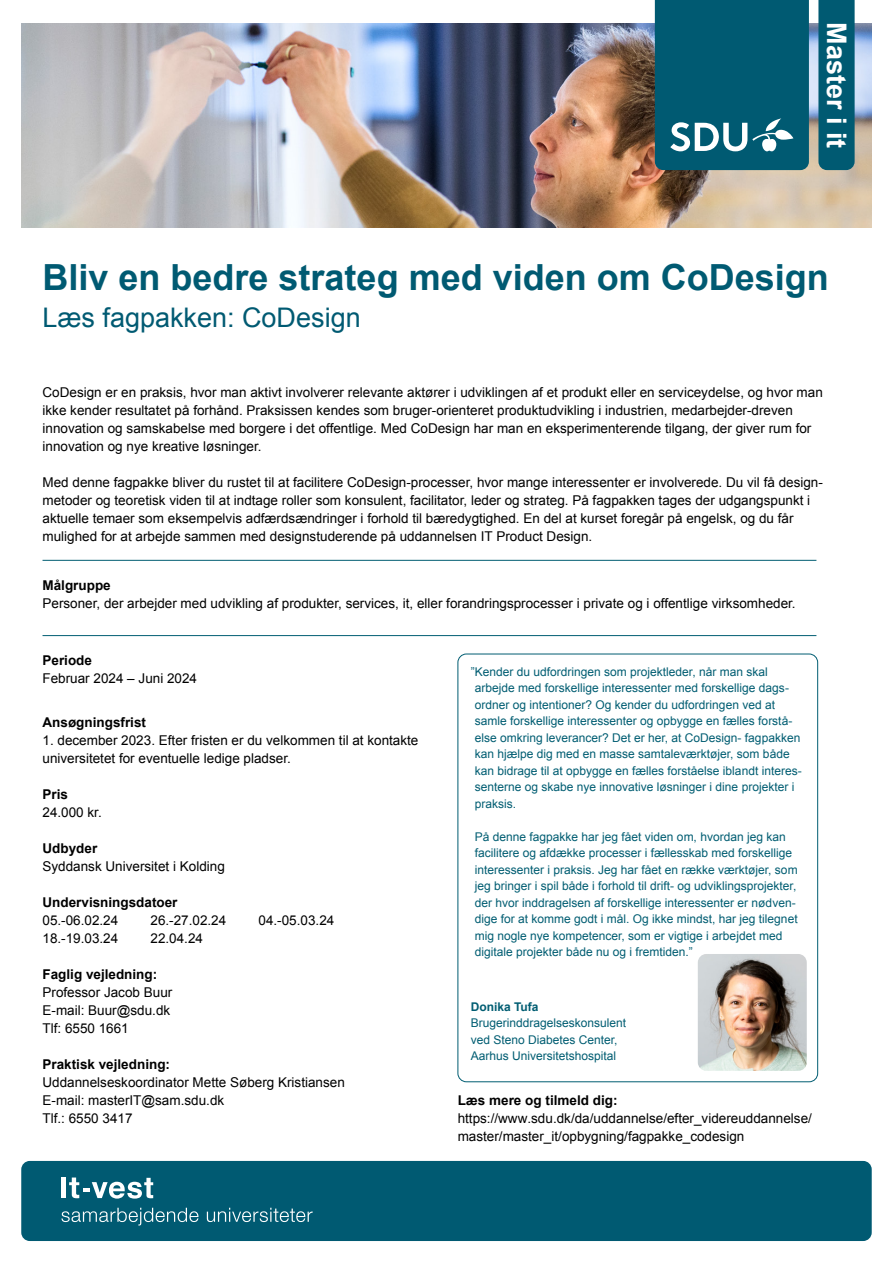
<style>
.page{position:relative;width:893px;height:1263px;background:#fff}
.page>*{position:absolute;margin:0;border:0;box-sizing:border-box;transform-origin:0 0}
.t1{font:700 36px "Arial";color:#005a72}
.t2{font:27px "Arial";color:#005a72}
.t3{font:700 27px "Arial";color:#fff}
.t4{font:13.5px/18px "Arial";color:#000}
.t5{font:700 13.5px "Arial";color:#000}
.t6{font:12px/16.5px "Arial";color:#005d72}
.t7{font:700 12px "Arial";color:#005d72}
.s1{font-weight:700}
</style>
<div class="page">
<img style="left:21px;top:24px;width:851px;height:204px">
<div style="left:21px;top:1161px;width:851px;height:80px;background:#005a72;border-radius:9px"></div>
<hr style="left:62px;top:1177px;width:4px;height:21px;background:#fff">
<svg style="left:69px;top:1177px;width:84px;height:21px"></svg>
<svg style="left:61px;top:1208px;width:137px;height:17px"></svg>
<svg style="left:207px;top:1208px;width:106px;height:14px"></svg>
<div style="left:818px;top:0;width:37px;height:170px;background:#005a72"></div>
<div style="left:655px;top:0;width:154px;height:170px;background:#005a72"></div>
<hr style="left:43px;top:560px;width:773px;height:1px;background:#005d72">
<hr style="left:43px;top:635px;width:773px;height:1px;background:#005d72">
<img style="left:698px;top:954px;width:109px;height:117px">
<p class="t3" style="left:854px;top:22px;width:128px;rotate:90deg">Master i it</p>
<p class="t1" style="left:43px;top:253px;width:788px">Bliv en bedre strateg med viden om CoDesign</p>
<p class="t2" style="left:43px;top:300px;width:320px">Læs fagpakken: CoDesign</p>
<p class="t4" style="left:43px;top:383px;width:782px">CoDesign er en praksis, hvor man aktivt involverer relevante aktører i udviklingen af et produkt eller en serviceydelse, og hvor man ikke kender resultatet på forhånd. Praksissen kendes som bruger-orienteret produktudvikling i industrien, medarbejder-dreven innovation og samskabelse med borgere i det offentlige. Med CoDesign har man en eksperimenterende tilgang, der giver rum for innovation og nye kreative løsninger.</p>
<p class="t4" style="left:43px;top:473px;width:781px">Med denne fagpakke bliver du rustet til at facilitere CoDesign-processer, hvor mange interessenter er involverede. Du vil få design&shy;metoder og teoretisk viden til at indtage roller som konsulent, facilitator, leder og strateg. På fagpakken tages der udgangspunkt i aktuelle temaer som eksempelvis adfærdsændringer i forhold til bæredygtighed. En del at kurset foregår på engelsk, og du får mulighed for at arbejde sammen med designstuderende på uddannelsen IT Product Design.</p>
<p class="t5" style="left:43px;top:576px;width:70px">Målgruppe</p>
<p class="t4" style="left:43px;top:594px;width:755px">Personer, der arbejder med udvikling af produkter, services, it, eller forandringsprocesser i private og i offentlige virksomheder.</p>
<p class="t5" style="left:43px;top:651px;width:51px">Periode</p>
<p class="t4" style="left:43px;top:669px;width:156px">Februar 2024 – Juni 2024</p>
<p class="t5" style="left:43px;top:714px;width:105px">Ansøgningsfrist</p>
<p class="t4" style="left:43px;top:732px;width:377px">1. december 2023. Efter fristen er du velkommen til at kontakte universitetet for eventuelle ledige pladser.</p>
<p class="t5" style="left:43px;top:786px;width:27px">Pris</p>
<p class="t4" style="left:43px;top:804px;width:61px">24.000 kr.</p>
<p class="t5" style="left:43px;top:840px;width:56px">Udbyder</p>
<p class="t4" style="left:43px;top:858px;width:184px">Syddansk Universitet i Kolding</p>
<p class="t5" style="left:43px;top:894px;width:137px">Undervisningsdatoer</p>
<p class="t4" style="left:43px;top:912px;width:77px">05.-06.02.24</p>
<p class="t4" style="left:151px;top:912px;width:77px">26.-27.02.24</p>
<p class="t4" style="left:259px;top:912px;width:77px">04.-05.03.24</p>
<p class="t4" style="left:43px;top:930px;width:77px">18.-19.03.24</p>
<p class="t4" style="left:151px;top:930px;width:54px">22.04.24</p>
<p class="t5" style="left:43px;top:966px;width:116px">Faglig vejledning:</p>
<p class="t4" style="left:43px;top:984px;width:131px">Professor Jacob Buur</p>
<p class="t4" style="left:43px;top:1002px;width:129px">E-mail: Buur@sdu.dk</p>
<p class="t4" style="left:43px;top:1020px;width:88px">Tlf: 6550 1661</p>
<p class="t5" style="left:43px;top:1056px;width:129px">Praktisk vejledning:</p>
<p class="t4" style="left:43px;top:1074px;width:304px">Uddannelseskoordinator Mette Søberg Kristiansen</p>
<p class="t4" style="left:43px;top:1092px;width:183px">E-mail: masterIT@sam.sdu.dk</p>
<p class="t4" style="left:43px;top:1110px;width:92px">Tlf.: 6550 3417</p>
<p class="t6" style="left:475px;top:663px;width:328px;text-indent:-4px">”Kender du udfordringen som projektleder, når man skal arbejde med forskellige interessenter med forskellige dags&shy;ordner og intentioner? Og kender du udfordringen ved at samle forskellige interessenter og opbygge en fælles forstå&shy;else omkring leverancer? Det er her, at CoDesign- fagpakken kan hjælpe dig med en masse samtaleværktøjer, som både kan bidrage til at opbygge en fælles forståelse iblandt interes&shy;senterne og skabe nye innovative løsninger i dine projekter i praksis.</p>
<p class="t6" style="left:475px;top:828px;width:324px">På denne fagpakke har jeg fået viden om, hvordan jeg kan facilitere og afdække processer i fællesskab med forskellige interessenter i praksis. Jeg har fået en række værktøjer, som jeg bringer i spil både i forhold til drift- og udviklingsprojekter, der hvor inddragelsen af forskellige interessenter er nødven&shy;dige for at komme godt i mål. Og ikke mindst, har jeg tilegnet mig nogle nye kompetencer, som er vigtige i arbejdet med digitale projekter både nu og i fremtiden.”</p>
<p class="t7" style="left:471px;top:999px;width:69px">Donika Tufa</p>
<p class="t6" style="left:471px;top:1015px;width:157px">Brugerinddragelseskonsulent ved Steno Diabetes Center,<br>Aarhus Universitetshospital</p>
<p class="t4" style="left:458px;top:1092px;width:356px"><span class="s1">Læs mere og tilmeld dig: </span>https://www.sdu.dk/da/uddannelse/efter_videreuddannelse/ master/master_it/opbygning/fagpakke_codesign</p>
</div>
